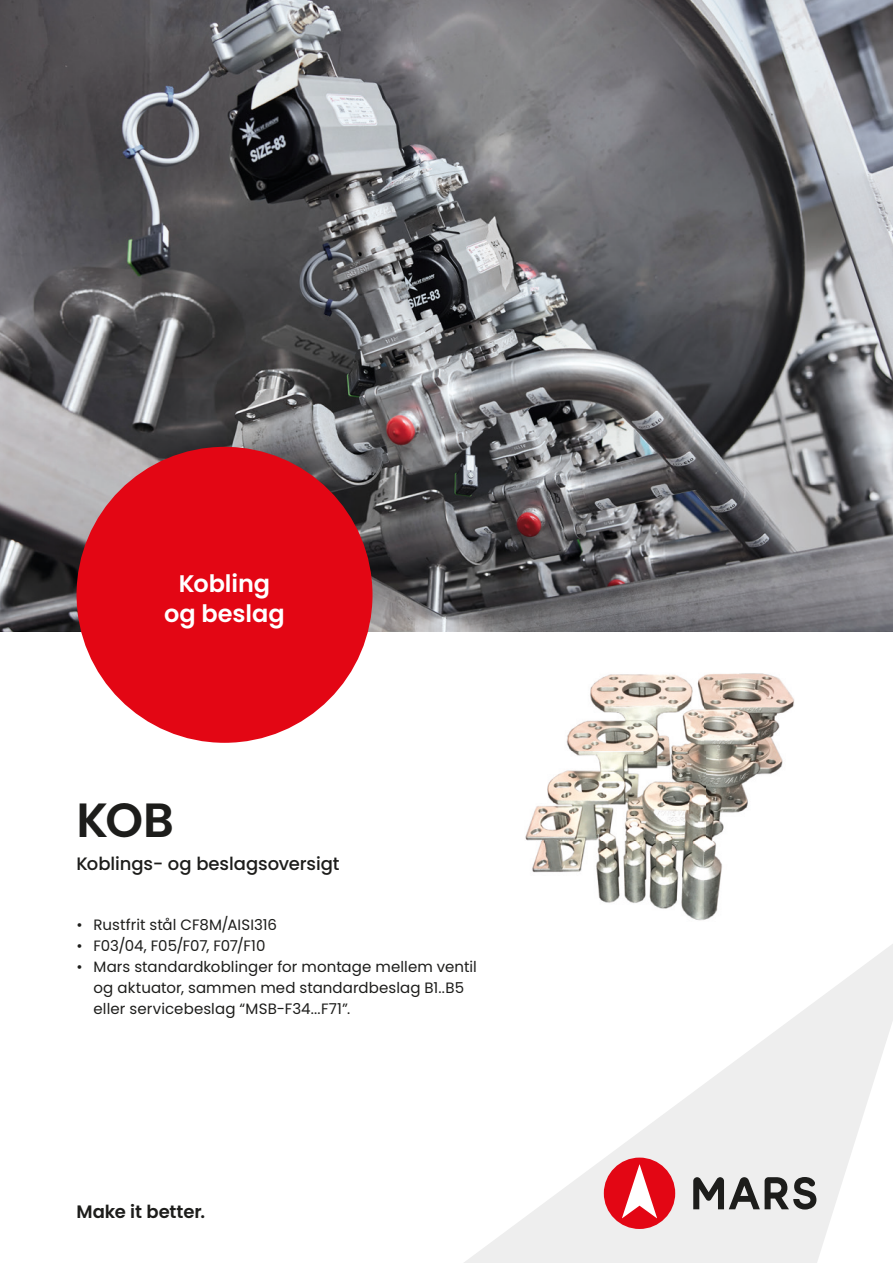
<style>
.page{position:relative;width:893px;height:1263px;background:#fff}
.page>*{position:absolute;margin:0;border:0;box-sizing:border-box;transform-origin:0 0}
.t1{font:600 48px "Poppins";color:#1d1d1b}
.t2{font:600 24px/30px "Poppins";letter-spacing:-.005em;color:#fff;text-align:center}
.t3{font:500 18px "Poppins";letter-spacing:-.005em;color:#1d1d1b}
.t4{font:600 18px "Poppins";letter-spacing:-.005em;color:#1d1d1b}
.t5{font:15px/21px "Poppins";letter-spacing:.005em;color:#1d1d1b}
.t6{font:15px "Poppins";letter-spacing:-.015em;color:#1d1d1b}
</style>
<div class="page">
<svg style="left:464px;top:944px;width:429px;height:319px"></svg>
<div style="left:604px;top:1157px;width:71px;height:72px;background:#e30614;border-radius:50%"></div>
<svg style="left:622px;top:1164px;width:35px;height:54px"></svg>
<svg style="left:693px;top:1177px;width:123px;height:32px;background:#878786"></svg>
<img style="left:0;top:0;width:893px;height:631px">
<div style="left:77px;top:447px;width:295px;height:296px;background:#e30614;border-radius:50%"></div>
<img style="left:525px;top:673px;width:270px;height:248px">
<h2 class="t2" style="left:164px;top:569px;width:122px">Kobling og beslag</h2>
<h1 class="t1" style="left:77px;top:792px;width:99px">KOB</h1>
<p class="t3" style="left:77px;top:853px;width:264px">Koblings- og beslagsoversigt</p>
<p class="t5" style="left:77px;top:914px;width:202px">• Rustfrit stål CF8M/AISI316</p>
<p class="t6" style="left:77px;top:937px;width:190px">• F03/04, F05/F07, F07/F10</p>
<p class="t5" style="left:94px;top:956px;width:385px;text-indent:-17px">• Mars standardkoblinger for montage mellem ventil og aktuator, sammen med standardbeslag B1..B5 eller servicebeslag “MSB-F34...F71”.</p>
<p class="t4" style="left:77px;top:1201px;width:130px">Make it better.</p>
</div>
